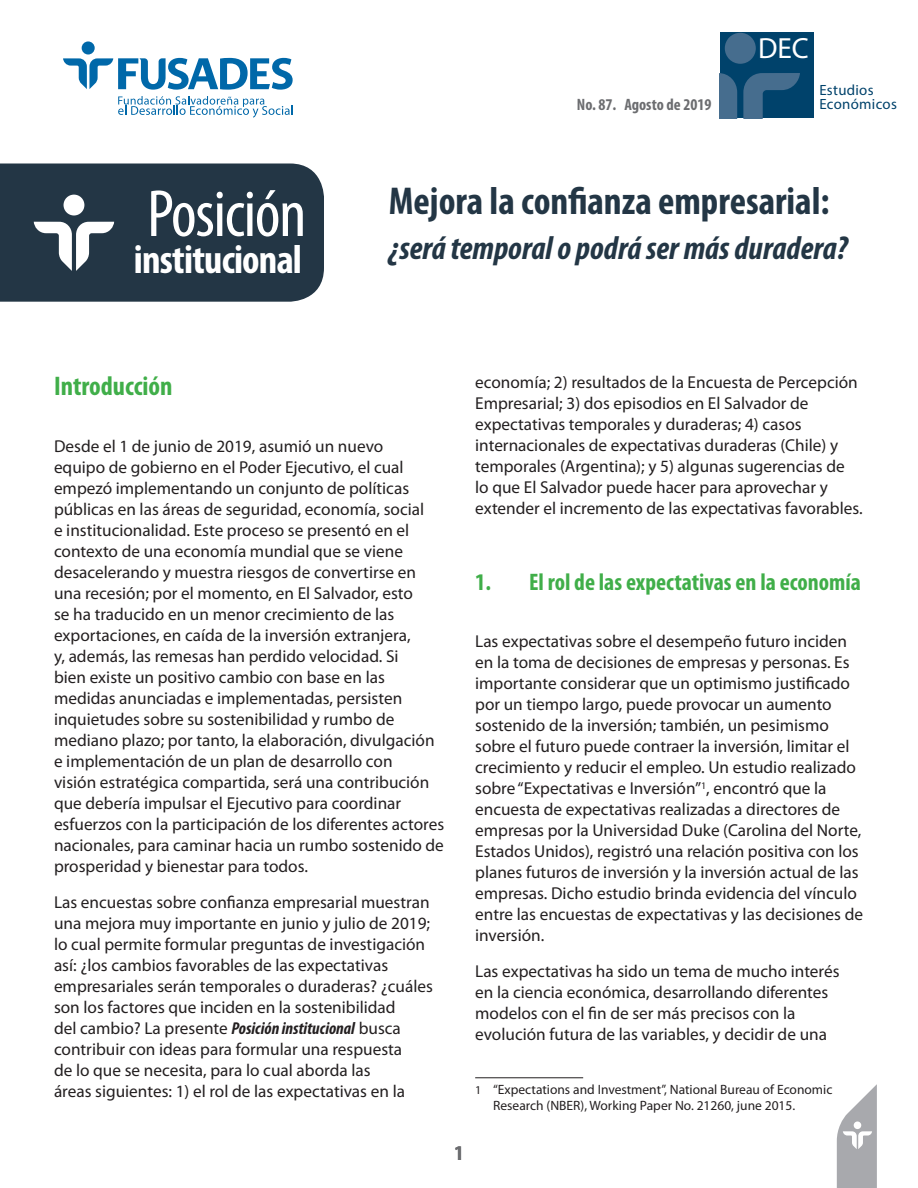
<style>
.page{position:relative;width:918px;height:1188px;background:#fff}
.page>*{position:absolute;margin:0;border:0;box-sizing:border-box;transform-origin:0 0}
.t1{font:condensed 67.2px "Myriad Pro";letter-spacing:-.02em;color:#fff}
.t2{font:700 condensed 40.5px "Myriad Pro";letter-spacing:-.02em;color:#fff}
.Titulo{font:700 condensed 39px "Myriad Pro";color:#233645}
.Titulo-2{font:italic 700 condensed 33px "Myriad Pro";color:#233645}
.t3{font:29.25px "Myriad Pro";color:#fff}
.subtitulo{font:700 condensed 27px "Myriad Pro";color:#40ae49}
.subtitulo-2{font:700 condensed 24px "Myriad Pro";color:#40ae49}
.t4{font:700 condensed 21px "Myriad Pro";color:#6c6d70}
.t5{font:17.25px/21px "Myriad Pro";color:#231f20}
.t6{font:700 condensed 16.5px "Myriad Pro";color:#6c6d70}
.t7{font:14.85px/14px "Myriad Pro";letter-spacing:.02em;color:#00426b}
.pie_de_pagina{font:13.5px/16.2px "Myriad Pro";color:#231f20}
.s1{font-weight:700;font-style:italic;font-stretch:condensed}
.s2{font-size:12px}
</style>
<div class="page">
<svg style="left:837px;top:1084px;width:40px;height:104px"></svg>
<div style="left:82px;top:41px;width:13px;height:14px;background:#0068a9;border-radius:50%"></div>
<svg style="left:63px;top:58px;width:230px;height:32px"></svg>
<svg style="left:118px;top:96px;width:175px;height:22px"></svg>
<div style="left:720px;top:33px;width:94px;height:85px;background:#00426b"></div>
<div style="left:725px;top:33px;width:31px;height:31px;background:#466d8e;border-radius:50%"></div>
<svg style="left:743px;top:73px;width:57px;height:45px"></svg>
<svg style="left:720px;top:73px;width:17px;height:45px"></svg>
<div style="left:0;top:164px;width:324px;height:138px;background:#233645"></div>
<div style="left:64px;top:195px;width:20px;height:20px;background:#fff;border-radius:50%"></div>
<svg style="left:34px;top:222px;width:80px;height:49px"></svg>
<hr style="left:475px;top:1077px;width:108px;height:1px;background:#231f20">
<h1 class="t1" style="left:147px;top:173px;width:161px">Posición</h1>
<h2 class="t2" style="left:134px;top:234px;width:170px">institucional</h2>
<p class="t6" style="left:577px;top:94px;width:136px">No. 87. Agosto de 2019</p>
<p class="t3" style="left:758px;top:30px;width:52px">DEC</p>
<p class="t7" style="left:819px;top:83px;width:79px">Estudios<br>Económicos</p>
<p class="Titulo" style="left:389px;top:177px;width:442px">Mejora la confianza empresarial:</p>
<p class="Titulo-2" style="left:389px;top:228px;width:460px">¿será temporal o podrá ser más duradera?</p>
<p class="subtitulo" style="left:54px;top:369px;width:120px">Introducción</p>
<p class="t5" style="left:54px;top:436px;width:392px">Desde el 1 de junio de 2019, asumió un nuevo<br>equipo de gobierno en el Poder Ejecutivo, el cual empezó implementando un conjunto de políticas públicas en las áreas de seguridad, economía, social<br>e institucionalidad. Este proceso se presentó en el contexto de una economía mundial que se viene desacelerando y muestra riesgos de convertirse en una recesión; por el momento, en El Salvador, esto<br>se ha traducido en un menor crecimiento de las exportaciones, en caída de la inversión extranjera,<br>y, además, las remesas han perdido velocidad. Si<br>bien existe un positivo cambio con base en las medidas anunciadas e implementadas, persisten inquietudes sobre su sostenibilidad y rumbo de mediano plazo; por tanto, la elaboración, divulgación e implementación de un plan de desarrollo con<br>visión estratégica compartida, será una contribución que debería impulsar el Ejecutivo para coordinar esfuerzos con la participación de los diferentes actores nacionales, para caminar hacia un rumbo sostenido de prosperidad y bienestar para todos.</p>
<p class="t5" style="left:54px;top:892px;width:380px">Las encuestas sobre confianza empresarial muestran una mejora muy importante en junio y julio de 2019; lo cual permite formular preguntas de investigación así: ¿los cambios favorables de las expectativas empresariales serán temporales o duraderas? ¿cuáles son los factores que inciden en la sostenibilidad<br>del cambio? La presente <span class="s1">Posición institucional</span> busca contribuir con ideas para formular una respuesta<br>de lo que se necesita, para lo cual aborda las<br>áreas siguientes: 1) el rol de las expectativas en la</p>
<p class="t4" style="left:455px;top:1140px;width:10px">1</p>
<p class="t5" style="left:475px;top:371px;width:389px">economía; 2) resultados de la Encuesta de Percepción Empresarial; 3) dos episodios en El Salvador de expectativas temporales y duraderas; 4) casos internacionales de expectativas duraderas (Chile) y temporales (Argentina); y 5) algunas sugerencias de lo que El Salvador puede hacer para aprovechar y extender el incremento de las expectativas favorables.</p>
<p class="subtitulo-2" style="left:475px;top:567px;width:387px">1. El rol de las expectativas en la economía</p>
<p class="t5" style="left:475px;top:631px;width:389px">Las expectativas sobre el desempeño futuro inciden en la toma de decisiones de empresas y personas. Es importante considerar que un optimismo justificado por un tiempo largo, puede provocar un aumento sostenido de la inversión; también, un pesimismo sobre el futuro puede contraer la inversión, limitar el crecimiento y reducir el empleo. Un estudio realizado sobre “Expectativas e Inversión”<sup>1</sup>, encontró que la encuesta de expectativas realizadas a directores de empresas por la Universidad Duke (Carolina del Norte, Estados Unidos), registró una relación positiva con los planes futuros de inversión y la inversión actual de las empresas. Dicho estudio brinda evidencia del vínculo entre las encuestas de expectativas y las decisiones de inversión.</p>
<p class="t5" style="left:475px;top:961px;width:366px">Las expectativas ha sido un tema de mucho interés en la ciencia económica, desarrollando diferentes modelos con el fin de ser más precisos con la evolución futura de las variables, y decidir de una</p>
<p class="pie_de_pagina" style="left:493px;top:1081px;width:341px;text-indent:-18px"><span class="s2">1</span> “Expectations and Investment”, National Bureau of Economic<br>Research (NBER), Working Paper No. 21260, june 2015.</p>
</div>
